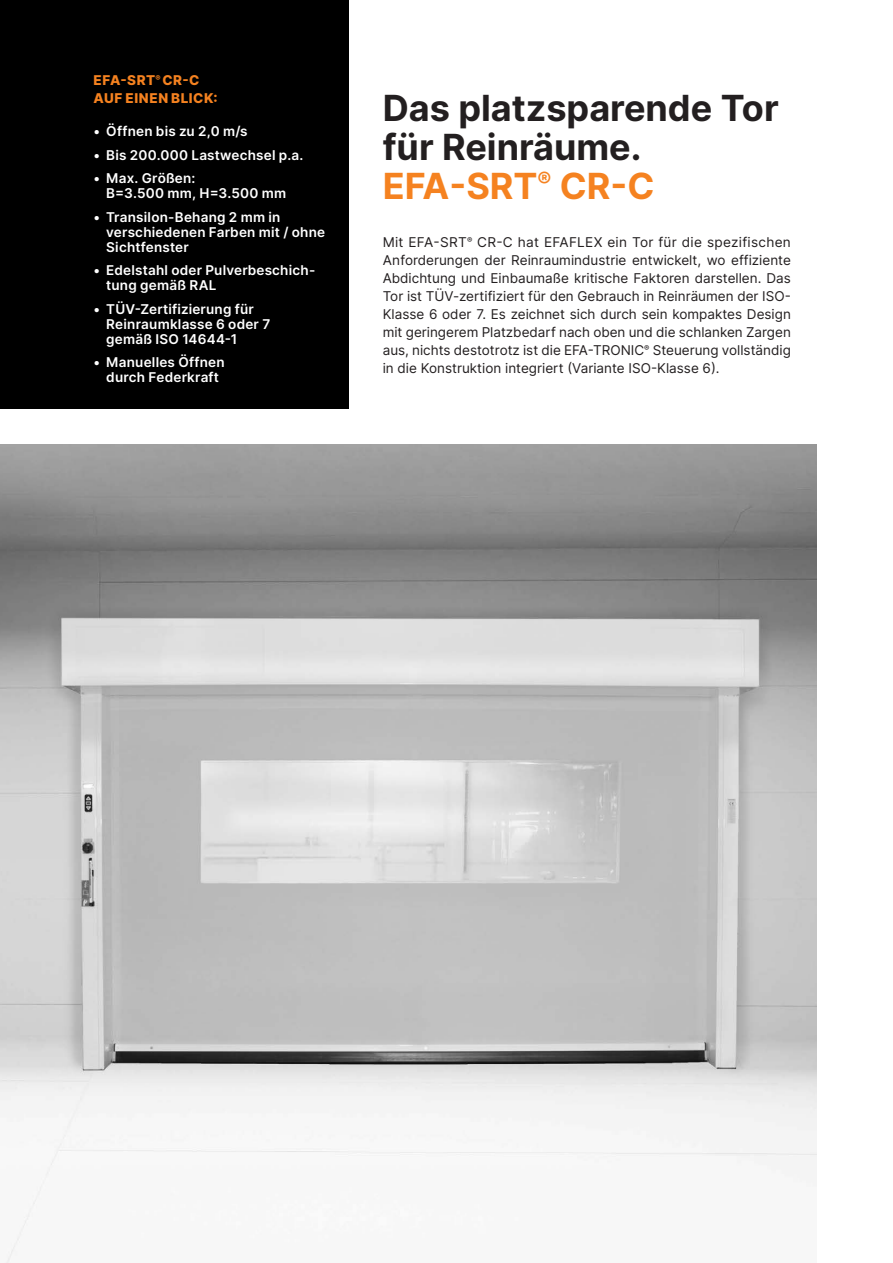
<style>
.page{position:relative;width:893px;height:1263px;background:#fff}
.page>*{position:absolute;margin:0;border:0;box-sizing:border-box;transform-origin:0 0}
.t1{font:700 36px/39px "Inter";color:#231f20}
.t2{font:13.5px/18px "Inter";color:#231f20;text-align:justify}
.t3{font:600 13.5px/15px "Inter";letter-spacing:.015em;color:#fff}
.t4{font:800 13.5px/18px "Inter";letter-spacing:.045em;color:#f58220}
.s1{color:#f58220}
</style>
<div class="page">
<div style="left:0;top:0;width:349px;height:409px;background:#000"></div>
<img style="left:0;top:445px;width:816px;height:818px">
<p class="t4" style="left:94px;top:71px;width:125px">EFA-SRT<sup>®</sup> CR-C<br>AUF EINEN BLICK:</p>
<p class="t3" style="left:94px;top:123px;width:156px">• Öffnen bis zu 2,0 m/s</p>
<p class="t3" style="left:94px;top:147px;width:211px">• Bis 200.000 Lastwechsel p.a.</p>
<p class="t3" style="left:106px;top:170px;width:182px;text-indent:-13px">• Max. Größen:<br>B=3.500 mm, H=3.500 mm</p>
<p class="t3" style="left:106px;top:209px;width:220px;text-indent:-13px">• Transilon-Behang 2 mm in verschiedenen Farben mit / ohne<br>Sichtfenster</p>
<p class="t3" style="left:106px;top:262px;width:210px;text-indent:-13px">• Edelstahl oder Pulverbeschich&shy;tung gemäß RAL</p>
<p class="t3" style="left:106px;top:301px;width:165px;text-indent:-13px">• TÜV-Zertifizierung für<br>Reinraumklasse 6 oder 7 gemäß ISO 14644-1</p>
<p class="t3" style="left:94px;top:354px;width:133px;text-align:center">• Manuelles Öffnen durch Federkraft</p>
<h1 class="t1" style="left:383px;top:88px;width:397px">Das platzsparende Tor für Reinräume.<br><span class="s1">EFA-SRT</span><sup>®</sup> <span class="s1">CR-C</span></h1>
<p class="t2" style="left:383px;top:233px;width:410px">Mit EFA-SRT<sup>®</sup> CR-C hat EFAFLEX ein Tor für die spezifischen Anforderungen der Reinraumindustrie entwickelt, wo effiziente Abdichtung und Einbaumaße kritische Faktoren darstellen. Das Tor ist TÜV-zertifiziert für den Gebrauch in Reinräumen der ISO-Klasse 6 oder 7. Es zeichnet sich durch sein kompaktes Design mit geringerem Platzbedarf nach oben und die schlanken Zargen aus, nichts destotrotz ist die EFA-TRONIC<sup>®</sup> Steuerung vollständig in die Konstruktion integriert (Variante ISO-Klasse 6).</p>
</div>
